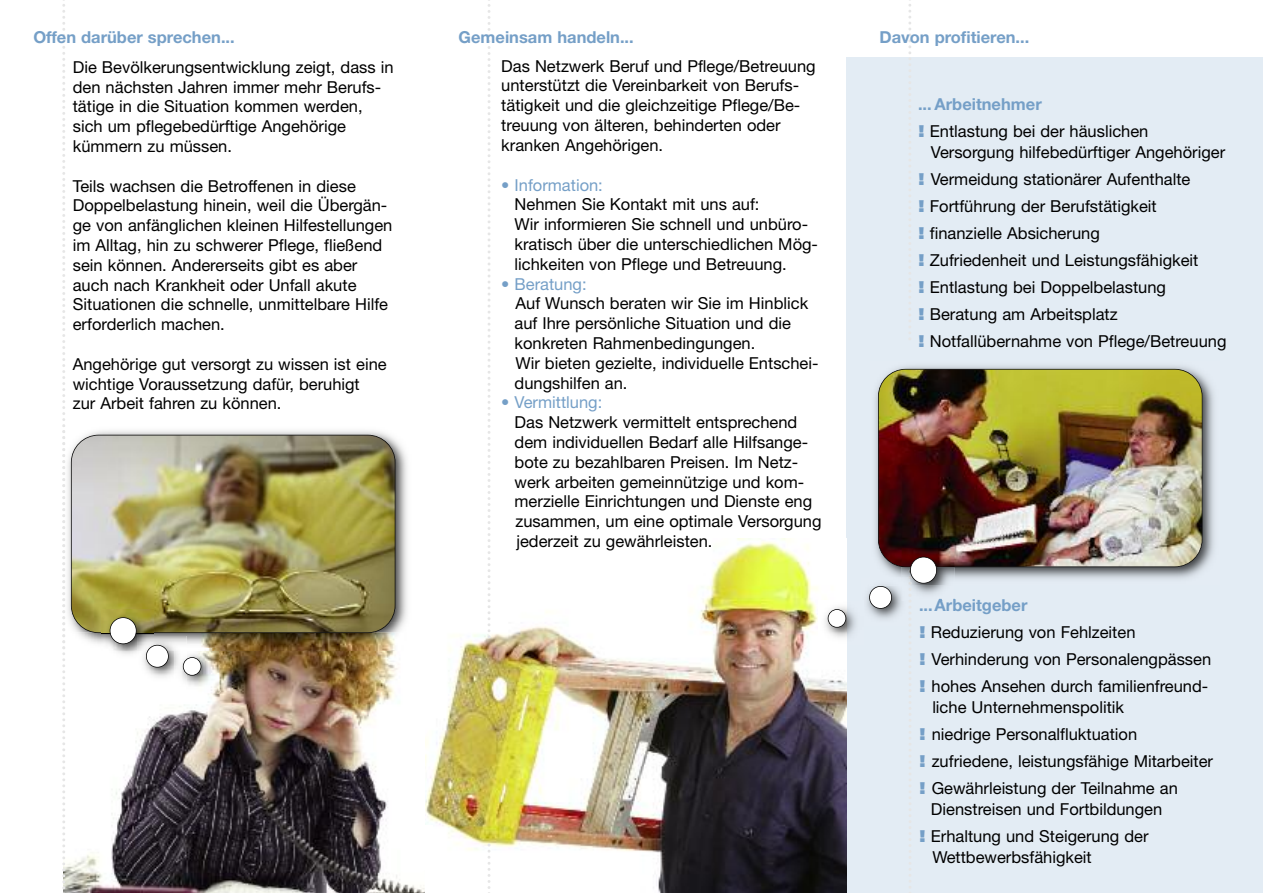
<style>
.page{position:relative;width:1263px;height:893px;background:#fff}
.page>*{position:absolute;margin:0;border:0;box-sizing:border-box;transform-origin:0 0}
.t1{font:16.5px/19.8px "Helvetica Neue";color:#000}
.t2{font:700 16.5px "Helvetica Neue";color:#759fc7}
.t3{font:16.5px "Helvetica Neue";color:#759fc7}
.s1{font-weight:700;color:#759fc7}
.s2{font-weight:900;font-stretch:expanded;color:#759fc7}
</style>
<div class="page">
<img style="left:65px;top:651px;width:360px;height:242px">
<div style="left:846px;top:58px;width:417px;height:835px;background:#e3ecf4"></div>
<svg style="left:62px;top:0;width:3px;height:893px"></svg>
<svg style="left:908px;top:0;width:3px;height:340px"></svg>
<img style="left:425px;top:539px;width:421px;height:354px">
<img style="left:62px;top:430px;width:345px;height:221px">
<img style="left:64px;top:623px;width:343px;height:10px">
<img style="left:154px;top:633px;width:253px;height:18px">
<img style="left:64px;top:633px;width:37px;height:18px">
<img style="left:62px;top:426px;width:3px;height:89px">
<img style="left:71px;top:435px;width:324px;height:198px;border-radius:27px">
<div style="left:71px;top:435px;width:324px;height:198px;border:2px solid #000;border-radius:28px"></div>
<img style="left:875px;top:365px;width:339px;height:214px">
<img style="left:878px;top:369px;width:324px;height:198px;border-radius:27px">
<div style="left:878px;top:369px;width:324px;height:198px;border:2px solid #000;border-radius:28px"></div>
<img style="left:101px;top:636px;width:36px;height:25px">
<img style="left:101px;top:609px;width:53px;height:27px">
<img style="left:101px;top:633px;width:53px;height:1px">
<div style="left:110px;top:618px;width:26px;height:26px;background:#fff;border-radius:50%"></div>
<div style="left:110px;top:617px;width:27px;height:27px;border:2px solid #000;border-radius:50%"></div>
<img style="left:137px;top:661px;width:37px;height:24px">
<img style="left:137px;top:651px;width:37px;height:10px">
<img style="left:137px;top:636px;width:50px;height:15px">
<div style="left:146px;top:645px;width:22px;height:22px;background:#fff;border-radius:50%"></div>
<div style="left:146px;top:645px;width:23px;height:23px;border:2px solid #000;border-radius:50%"></div>
<img style="left:174px;top:651px;width:45px;height:42px">
<img style="left:187px;top:648px;width:32px;height:3px">
<svg style="left:174px;top:648px;width:13px;height:13px"></svg>
<div style="left:183px;top:657px;width:18px;height:18px;background:#fff;border-radius:50%"></div>
<div style="left:183px;top:657px;width:18px;height:19px;border:2px solid #000;border-radius:50%"></div>
<img style="left:819px;top:600px;width:37px;height:45px">
<div style="left:828px;top:609px;width:18px;height:18px;background:#fff;border-radius:50%"></div>
<div style="left:828px;top:609px;width:18px;height:19px;border:2px solid #000;border-radius:50%"></div>
<svg style="left:487px;top:0;width:3px;height:638px"></svg>
<svg style="left:487px;top:843px;width:3px;height:50px"></svg>
<img style="left:902px;top:548px;width:52px;height:51px">
<img style="left:937px;top:566px;width:17px;height:1px">
<div style="left:910px;top:557px;width:27px;height:26px;background:#fff;border-radius:50%"></div>
<div style="left:910px;top:557px;width:27px;height:27px;border:2px solid #000;border-radius:50%"></div>
<img style="left:867px;top:585px;width:35px;height:34px">
<img style="left:875px;top:577px;width:27px;height:2px">
<svg style="left:902px;top:564px;width:9px;height:329px"></svg>
<div style="left:869px;top:586px;width:22px;height:22px;background:#fff;border-radius:50%"></div>
<div style="left:869px;top:586px;width:23px;height:23px;border:2px solid #000;border-radius:50%"></div>
<div style="left:419px;top:825px;width:14px;height:45px;background:#fff"></div>
<p class="t2" style="left:459px;top:31px;width:177px">Gemeinsam handeln...</p>
<p class="t2" style="left:33px;top:32px;width:203px">Offen darüber sprechen...</p>
<p class="t2" style="left:879px;top:31px;width:151px">Davon profitieren...</p>
<p class="t1" style="left:501px;top:58px;width:316px">Das Netzwerk Beruf und Pflege/Betreuung unterstützt die Vereinbarkeit von Berufs&shy;tätigkeit und die gleichzeitige Pflege/Be&shy;treuung von älteren, behinderten oder kranken Angehörigen.</p>
<p class="t3" style="left:501px;top:179px;width:103px">• Information:</p>
<p class="t1" style="left:515px;top:196px;width:305px">Nehmen Sie Kontakt mit uns auf:<br>Wir informieren Sie schnell und unbüro&shy;kratisch über die unterschiedlichen Mög&shy;lichkeiten von Pflege und Betreuung.</p>
<p class="t3" style="left:501px;top:278px;width:87px">• Beratung:</p>
<p class="t1" style="left:515px;top:295px;width:305px">Auf Wunsch beraten wir Sie im Hinblick auf Ihre persönliche Situation und die konkreten Rahmenbedingungen.<br>Wir bieten gezielte, individuelle Entschei&shy;dungshilfen an.</p>
<p class="t3" style="left:501px;top:397px;width:103px">• Vermittlung:</p>
<p class="t1" style="left:515px;top:414px;width:308px">Das Netzwerk vermittelt entsprechend dem individuellen Bedarf alle Hilfsange&shy;bote zu bezahlbaren Preisen. Im Netz&shy;werk arbeiten gemeinnützige und kom&shy;merzielle Einrichtungen und Dienste eng zusammen, um eine optimale Versorgung jederzeit zu gewährleisten.</p>
<p class="t1" style="left:73px;top:59px;width:322px">Die Bevölkerungsentwicklung zeigt, dass in den nächsten Jahren immer mehr Berufs&shy;tätige in die Situation kommen werden, sich um pflegebedürftige Angehörige kümmern zu müssen.</p>
<p class="t1" style="left:73px;top:177px;width:321px">Teils wachsen die Betroffenen in diese Doppelbelastung hinein, weil die Übergän&shy;ge von anfänglichen kleinen Hilfestellungen im Alltag, hin zu schwerer Pflege, fließend sein können. Andererseits gibt es aber auch nach Krankheit oder Unfall akute Situationen die schnelle, unmittelbare Hilfe erforderlich machen.</p>
<p class="t1" style="left:73px;top:356px;width:315px">Angehörige gut versorgt zu wissen ist eine wichtige Voraussetzung dafür, beruhigt<br>zur Arbeit fahren zu können.</p>
<p class="t1" style="left:918px;top:93px;width:232px;line-height:27px"><span class="s1">... Arbeitnehmer<br></span><span class="s2">!</span> Entlastung bei der häuslichen</p>
<p class="t1" style="left:918px;top:141px;width:310px;line-height:27px;text-indent:13px">Versorgung hilfebedürftiger Angehöriger <span class="s2">!</span> Vermeidung stationärer Aufenthalte<br><span class="s2">!</span> Fortführung der Berufstätigkeit<br><span class="s2">!</span> finanzielle Absicherung<br><span class="s2">!</span> Zufriedenheit und Leistungsfähigkeit<br><span class="s2">!</span> Entlastung bei Doppelbelastung<br><span class="s2">!</span> Beratung am Arbeitsplatz<br><span class="s2">!</span> Notfallübernahme von Pflege/Betreuung</p>
<p class="t1" style="left:919px;top:593px;width:294px;line-height:27px"><span class="s1">...Arbeitgeber<br></span><span class="s2">!</span> Reduzierung von Fehlzeiten<br><span class="s2">!</span> Verhinderung von Personalengpässen <span class="s2">!</span> hohes Ansehen durch familienfreund-</p>
<p class="t1" style="left:919px;top:695px;width:296px;line-height:27px;text-indent:13px">liche Unternehmenspolitik<br><span class="s2">!</span> niedrige Personalfluktuation<br><span class="s2">!</span> zufriedene, leistungsfähige Mitarbeiter <span class="s2">!</span> Gewährleistung der Teilnahme an</p>
<p class="t1" style="left:919px;top:797px;width:245px;line-height:27px;text-indent:12px">Dienstreisen und Fortbildungen <span class="s2">!</span> Erhaltung und Steigerung der</p>
<p class="t1" style="left:932px;top:848px;width:161px">Wettbewerbsfähigkeit</p>
</div>
